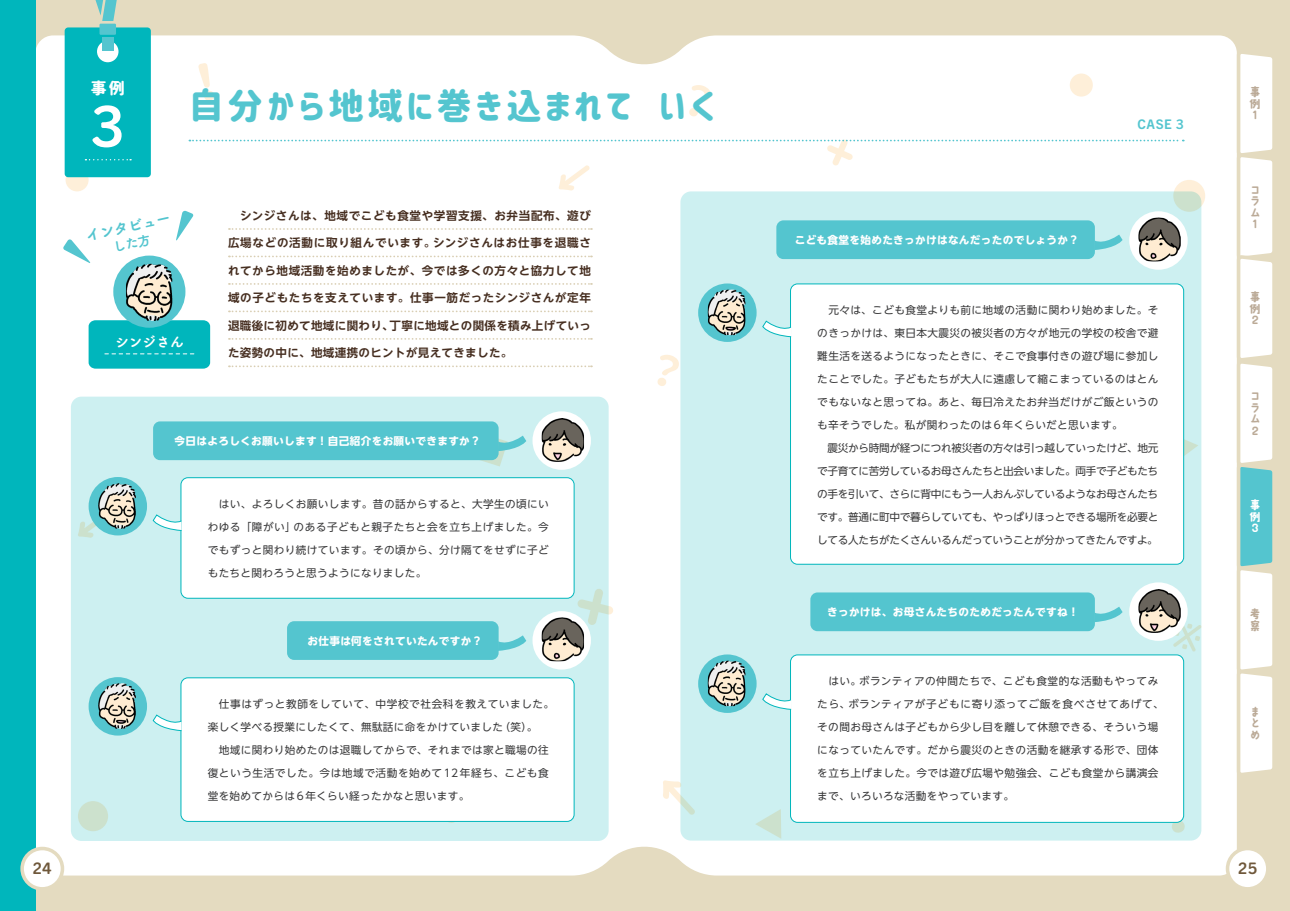
<style>
.page{position:relative;width:1290px;height:911px;background:#e4dbc0}
.page>*{position:absolute;margin:0;border:0;box-sizing:border-box;transform-origin:0 0}
.t1{font:700 56.75px "Trade Gothic Next SR Pro";color:#fff}
.t2{font:35.38px "Corporate Logo Rounded";letter-spacing:.1em;color:#54c5cf}
.t3{font:700 16px "Trade Gothic Next SR Pro";color:#6f583b}
.t4{font:15.88px "Corporate Logo Rounded";color:#fff}
.t5{font:15px "Tsuku A Rd Gothic Std E";color:#54c5cf}
.t6{font:14.12px "Tsuku A Rd Gothic Std E";letter-spacing:-.03em;color:#fff}
.t7{font:700 13.25px "Trade Gothic Next SR Pro";color:#54c5cf}
.t8{font:700 11.5px "UD Shin Go NT Pro De";letter-spacing:.055em;color:#462e20}
.t9{font:700 11.5px "UD Shin Go NT Pro De";letter-spacing:.03em;color:#462e20}
.t10{font:11.5px/11.5px "TA kokoro no 3";color:#bbaa97;text-align:justify}
.t11{font:11.5px/11.5px "TA kokoro no 3";color:#fff;text-align:justify}
.t12{font:10.62px/23px "UD Shin Go NT Pro";letter-spacing:.035em;color:#383839;text-align:justify}
.t13{font:700 10.62px "UD Shin Go NT Pro";letter-spacing:.03em;color:#fff}
</style>
<div class="page">
<div style="left:35px;top:35px;width:1202px;height:840px;background:#fff"></div>
<div style="left:0;top:0;width:35px;height:911px;background:#00b6bc"></div>
<svg style="left:198px;top:63px;width:17px;height:38px"></svg>
<svg style="left:689px;top:85px;width:22px;height:31px"></svg>
<svg style="left:663px;top:780px;width:17px;height:34px"></svg>
<svg style="left:609px;top:588px;width:5px;height:37px"></svg>
<div style="left:1070px;top:74px;width:23px;height:23px;background:#feefd9;border-radius:50%"></div>
<div style="left:66px;top:168px;width:23px;height:23px;background:#feefd9;border-radius:50%"></div>
<div style="left:1173px;top:180px;width:32px;height:32px;background:#feefd9;border-radius:50%"></div>
<svg style="left:657px;top:354px;width:22px;height:32px"></svg>
<svg style="left:1235px;top:48px;width:38px;height:727px"></svg>
<div style="left:680px;top:191px;width:521px;height:649px;background:#cdf0f1;border-radius:11px"></div>
<div style="left:71px;top:396px;width:538px;height:445px;background:#cdf0f1;border-radius:11px"></div>
<div style="left:1227px;top:848px;width:41px;height:40px;background:#fff;border-radius:50%"></div>
<div style="left:1226px;top:846px;width:43px;height:44px;border:4px solid #e4dbc0;border-radius:50%"></div>
<div style="left:22px;top:848px;width:40px;height:40px;background:#fff;border-radius:50%"></div>
<div style="left:20px;top:846px;width:44px;height:44px;border:4px solid #e4dbc0;border-radius:50%"></div>
<div style="left:532px;top:411px;width:59px;height:59px;background:#fff;border-radius:50%"></div>
<img style="left:542px;top:418px;width:42px;height:44px">
<div style="left:1129px;top:582px;width:58px;height:59px;background:#fff;border-radius:50%"></div>
<img style="left:1138px;top:589px;width:43px;height:44px">
<div style="left:532px;top:611px;width:59px;height:58px;background:#fff;border-radius:50%"></div>
<img style="left:542px;top:617px;width:42px;height:44px">
<div style="left:1129px;top:211px;width:58px;height:59px;background:#fff;border-radius:50%"></div>
<img style="left:1138px;top:217px;width:43px;height:44px">
<div style="left:89px;top:477px;width:58px;height:58px;background:#54c5cf;border-radius:50%"></div>
<img style="left:98px;top:483px;width:38px;height:45px">
<div style="left:698px;top:654px;width:58px;height:59px;background:#54c5cf;border-radius:50%"></div>
<img style="left:708px;top:660px;width:37px;height:46px">
<div style="left:89px;top:677px;width:58px;height:58px;background:#54c5cf;border-radius:50%"></div>
<img style="left:98px;top:683px;width:38px;height:46px">
<div style="left:698px;top:283px;width:58px;height:59px;background:#54c5cf;border-radius:50%"></div>
<img style="left:708px;top:289px;width:37px;height:46px">
<div style="left:790px;top:284px;width:393px;height:280px;background:#fff;border-radius:7px"></div>
<div style="left:790px;top:283px;width:394px;height:281px;border:1px solid #00b6bc;border-radius:7px"></div>
<svg style="left:762px;top:321px;width:30px;height:17px"></svg>
<div style="left:181px;top:478px;width:393px;height:120px;background:#fff;border-radius:7px"></div>
<div style="left:180px;top:477px;width:394px;height:121px;border:1px solid #00b6bc;border-radius:7px"></div>
<svg style="left:152px;top:515px;width:30px;height:16px"></svg>
<div style="left:181px;top:678px;width:393px;height:143px;background:#fff;border-radius:7px"></div>
<div style="left:180px;top:677px;width:394px;height:145px;border:1px solid #00b6bc;border-radius:7px"></div>
<svg style="left:152px;top:715px;width:30px;height:16px"></svg>
<div style="left:790px;top:655px;width:393px;height:167px;background:#fff;border-radius:7px"></div>
<div style="left:790px;top:654px;width:394px;height:168px;border:1px solid #00b6bc;border-radius:7px"></div>
<svg style="left:762px;top:694px;width:30px;height:16px"></svg>
<div style="left:776px;top:220px;width:319px;height:39px;background:#54c5cf;border-radius:7px"></div>
<svg style="left:1094px;top:234px;width:28px;height:16px"></svg>
<div style="left:153px;top:421px;width:346px;height:39px;background:#54c5cf;border-radius:7px"></div>
<svg style="left:475px;top:434px;width:51px;height:32px"></svg>
<div style="left:287px;top:621px;width:212px;height:39px;background:#54c5cf;border-radius:7px"></div>
<svg style="left:498px;top:635px;width:28px;height:16px"></svg>
<div style="left:810px;top:592px;width:285px;height:39px;background:#54c5cf;border-radius:7px"></div>
<svg style="left:1094px;top:606px;width:28px;height:16px"></svg>
<div style="left:189px;top:139px;width:995px;height:51px;background:#fff"></div>
<svg style="left:229px;top:228px;width:363px;height:2px"></svg>
<svg style="left:229px;top:255px;width:363px;height:2px"></svg>
<svg style="left:229px;top:283px;width:363px;height:2px"></svg>
<svg style="left:229px;top:310px;width:363px;height:2px"></svg>
<svg style="left:229px;top:338px;width:363px;height:2px"></svg>
<svg style="left:229px;top:365px;width:363px;height:2px"></svg>
<div style="left:89px;top:320px;width:121px;height:49px;background:#00b6bc"></div>
<svg style="left:63px;top:239px;width:28px;height:24px"></svg>
<svg style="left:176px;top:210px;width:18px;height:31px"></svg>
<div style="left:113px;top:255px;width:72px;height:73px;background:#54c5cf;border-radius:50%"></div>
<img style="left:126px;top:264px;width:46px;height:57px">
<div style="left:65px;top:27px;width:86px;height:150px;background:#00b6bc"></div>
<div style="left:99px;top:24px;width:17px;height:11px;background:#54c5cf"></div>
<div style="left:102px;top:37px;width:11px;height:13px;background:#54c5cf"></div>
<svg style="left:95px;top:0;width:22px;height:21px"></svg>
<svg style="left:116px;top:233px;width:35px;height:19px"></svg>
<p class="t4" style="left:91px;top:78px;width:35px">事例</p>
<p class="t1" style="left:91px;top:87px;width:34px">3</p>
<p class="t2" style="left:189px;top:82px;width:529px">自分から地域に巻き込まれて いく</p>
<p class="t5" style="left:84px;top:224px;width:88px;rotate:-12deg">インタビュー</p>
<p class="t6" style="left:115px;top:330px;width:71px">シンジさん</p>
<p class="t8" style="left:228px;top:206px;width:364px">　シンジさんは、地域でこども食堂や学習支援、お弁当配布、遊び</p>
<p class="t8" style="left:228px;top:234px;width:364px">広場などの活動に取り組んでいます。シンジさんはお仕事を退職さ</p>
<p class="t8" style="left:228px;top:261px;width:364px">れてから地域活動を始めましたが、今では多くの方々と協力して地</p>
<p class="t8" style="left:228px;top:288px;width:364px">域の子どもたちを支えています。仕事一筋だったシンジさんが定年</p>
<p class="t9" style="left:228px;top:316px;width:364px">退職後に初めて地域に関わり、丁寧に地域との関係を積み上げていっ</p>
<p class="t9" style="left:228px;top:343px;width:286px">た姿勢の中に、地域連携のヒントが見えてきました。</p>
<p class="t13" style="left:175px;top:432px;width:308px">今日はよろしくお願いします！自己紹介をお願いできますか？</p>
<p class="t12" style="left:208px;top:492px;width:343px">　はい、よろしくお願いします。昔の話からすると、大学生の頃にいわゆる「障がい」のある子どもと親子たちと会を立ち上げました。今でもずっと関わり続けています。その頃から、分け隔てをせずに子どもたちと関わろうと思うようになりました。</p>
<p class="t13" style="left:307px;top:632px;width:176px">お仕事は何をされていたんですか？</p>
<p class="t12" style="left:208px;top:692px;width:348px">　仕事はずっと教師をしていて、中学校で社会科を教えていました。楽しく学べる授業にしたくて、無駄話に命をかけていました（笑）。</p>
<p class="t12" style="left:208px;top:738px;width:342px">　地域に関わり始めたのは退職してからで、それまでは家と職場の往復という生活でした。今は地域で活動を始めて12年経ち、こども食堂を始めてからは6年くらい経ったかなと思います。</p>
<p class="t13" style="left:795px;top:231px;width:286px">こども食堂を始めたきっかけはなんだったのでしょうか？</p>
<p class="t7" style="left:1137px;top:115px;width:48px">CASE 3</p>
<p class="t12" style="left:817px;top:298px;width:343px">　元々は、こども食堂よりも前に地域の活動に関わり始めました。そのきっかけは、東日本大震災の被災者の方々が地元の学校の校舎で避難生活を送るようになったときに、そこで食事付きの遊び場に参加したことでした。子どもたちが大人に遠慮して縮こまっているのはとんでもないなと思ってね。あと、毎日冷えたお弁当だけがご飯というのも辛そうでした。私が関わったのは6年くらいだと思います。</p>
<p class="t12" style="left:817px;top:436px;width:343px">　震災から時間が経つにつれ被災者の方々は引っ越していったけど、地元で子育てに苦労しているお母さんたちと出会いました。両手で子どもたちの手を引いて、さらに背中にもう一人おんぶしているようなお母さんたちです。普通に町中で暮らしていても、やっぱりほっとできる場所を必要としてる人たちがたくさんいるんだっていうことが分かってきたんですよ。</p>
<p class="t13" style="left:827px;top:603px;width:253px">きっかけは、お母さんたちのためだったんですね！</p>
<p class="t12" style="left:817px;top:669px;width:348px;text-align:left">　はい。ボランティアの仲間たちで、こども食堂的な活動もやってみたら、ボランティアが子どもに寄り添ってご飯を食べさせてあげて、その間お母さんは子どもから少し目を離して休憩できる、そういう場になっていたんです。だから震災のときの活動を継承する形で、団体を立ち上げました。今では遊び広場や勉強会、こども食堂から講演会まで、いろいろな活動をやっています。</p>
<p class="t10" style="left:1249px;top:87px;width:12px">事例1</p>
<p class="t10" style="left:1249px;top:184px;width:12px">コラム1</p>
<p class="t10" style="left:1249px;top:292px;width:12px">事例2</p>
<p class="t10" style="left:1249px;top:391px;width:12px">コラム2</p>
<p class="t11" style="left:1249px;top:500px;width:12px">事例3</p>
<p class="t10" style="left:1249px;top:609px;width:12px">考察</p>
<p class="t10" style="left:1249px;top:706px;width:11px">まとめ</p>
<p class="t3" style="left:33px;top:857px;width:20px">24</p>
<h3 class="t3" style="left:1238px;top:857px;width:20px">25</h3>
</div>
